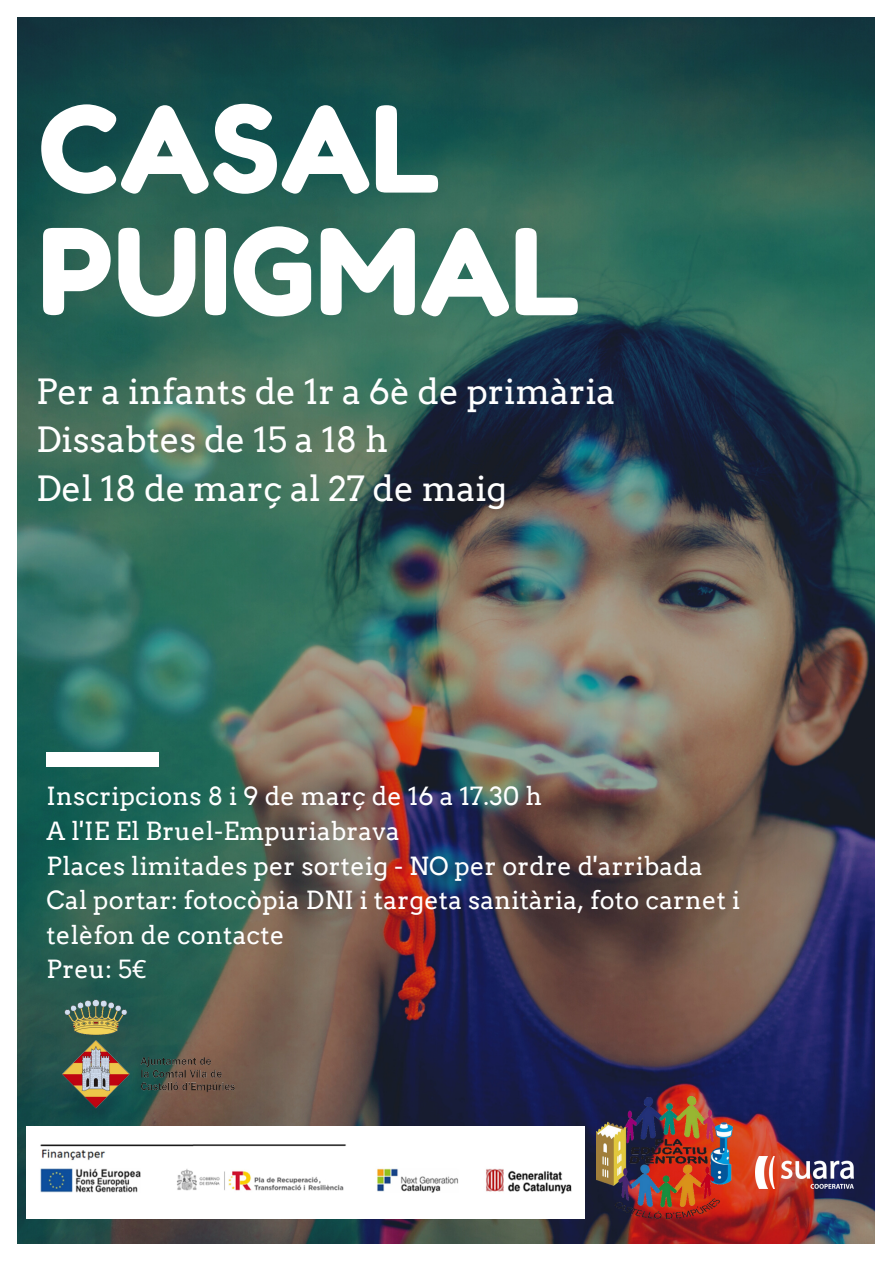
<style>
.page{position:relative;width:893px;height:1263px;background:#fff}
.page>*{position:absolute;margin:0;border:0;box-sizing:border-box;transform-origin:0 0}
.t1{font:119.18px/122.7px "Fredoka One";color:#fff}
.t2{font:34.72px/48.4px "Arvo";color:#fff}
.t3{font:25.05px/34.6px "Arvo";letter-spacing:.01em;color:#fff}
.s1{font-family:"Noto Sans"}
</style>
<div class="page">
<img style="left:17px;top:17px;width:857px;height:1226px">
<div style="left:47px;top:753px;width:112px;height:13px;background:#fff"></div>
<img style="left:755px;top:1156px;width:98px;height:32px">
<img style="left:26px;top:1126px;width:558px;height:92px">
<img style="left:597px;top:1097px;width:135px;height:121px">
<img style="left:47px;top:981px;width:204px;height:145px">
<h1 class="t1" style="left:38px;top:87px;width:544px">CASAL<br>PUIGMAL</h1>
<h2 class="t2" style="left:36px;top:367px;width:581px">Per a infants de 1r a 6è de primària<br>Dissabtes de 15 a 18 h<br>Del 18 de març al 27 de maig</h2>
<p class="t3" style="left:47px;top:779px;width:695px">Inscripcions 8 i 9 de març de 16 a 17.30 h<br>A l'IE El Bruel-Empuriabrava<br>Places limitades per sorteig - NO per ordre d'arribada Cal portar: fotocòpia DNI i targeta sanitària, foto carnet i telèfon de contacte<br>Preu: 5<span class="s1">€</span></p>
</div>
